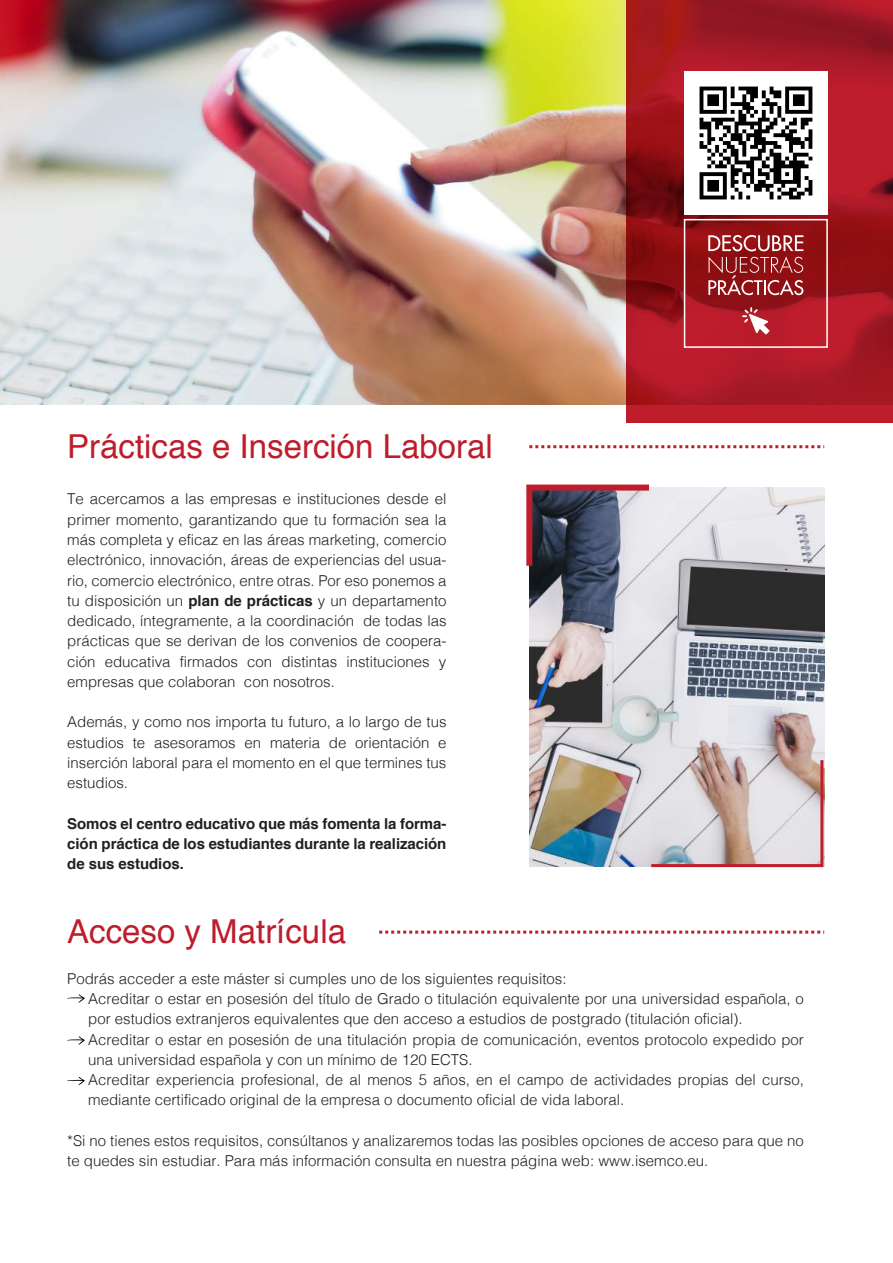
<style>
.page{position:relative;width:893px;height:1263px;background:#fff}
.page>*{position:absolute;margin:0;border:0;box-sizing:border-box;transform-origin:0 0}
.t1{font:33px "Helvetica";color:#be1d2c}
.t2{font:300 15px/20.2px "Helvetica";color:#231f20;text-align:justify}
.t3{font:700 15px/20.2px "Helvetica";letter-spacing:-.005em;color:#231f20;text-align:justify}
.s1{font-weight:700}
</style>
<div class="page">
<img style="left:0;top:1px;width:626px;height:403px">
<svg style="left:529px;top:445px;width:295px;height:3px"></svg>
<svg style="left:67px;top:994px;width:18px;height:9px"></svg>
<svg style="left:67px;top:1036px;width:18px;height:9px"></svg>
<svg style="left:67px;top:1076px;width:18px;height:9px"></svg>
<svg style="left:379px;top:930px;width:445px;height:3px"></svg>
<svg style="left:626px;top:0;width:267px;height:423px"></svg>
<img style="left:685px;top:72px;width:142px;height:142px">
<svg style="left:708px;top:235px;width:95px;height:60px"></svg>
<svg style="left:742px;top:307px;width:27px;height:27px"></svg>
<div style="left:684px;top:219px;width:144px;height:129px;border:2px solid #fff"></div>
<img style="left:529px;top:488px;width:295px;height:378px">
<svg style="left:526px;top:484px;width:129px;height:88px"></svg>
<svg style="left:648px;top:757px;width:177px;height:111px"></svg>
<h1 class="t1" style="left:67px;top:421px;width:427px">Prácticas e Inserción Laboral</h1>
<p class="t2" style="left:67px;top:488px;width:381px">Te acercamos a las empresas e instituciones desde el primer momento, garantizando que tu formación sea la más completa y eficaz en las áreas marketing, comercio electrónico, innovación, áreas de experiencias del usua&shy;rio, comercio electrónico, entre otras. Por eso ponemos a tu disposición un <span class="s1">plan de prácticas</span> y un departamento dedicado, íntegramente, a la coordinación de todas las prácticas que se derivan de los convenios de coopera&shy;ción educativa firmados con distintas instituciones y empresas que colaboran con nosotros.</p>
<p class="t2" style="left:67px;top:711px;width:381px">Además, y como nos importa tu futuro, a lo largo de tus estudios te asesoramos en materia de orientación e inserción laboral para el momento en el que termines tus estudios.</p>
<p class="t3" style="left:67px;top:813px;width:381px">Somos el centro educativo que más fomenta la forma&shy;ción práctica de los estudiantes durante la realización de sus estudios.</p>
<h1 class="t1" style="left:67px;top:906px;width:280px">Acceso y Matrícula</h1>
<p class="t2" style="left:88px;top:967px;width:717px;text-align:left;text-indent:-21px">Podrás acceder a este máster si cumples uno de los siguientes requisitos:<br>Acreditar o estar en posesión del título de Grado o titulación equivalente por una universidad española, o por estudios extranjeros equivalentes que den acceso a estudios de postgrado (titulación oficial).<br>Acreditar o estar en posesión de una titulación propia de comunicación, eventos protocolo expedido por una universidad española y con un mínimo de 120 ECTS.<br>Acreditar experiencia profesional, de al menos 5 años, en el campo de actividades propias del curso, mediante certificado original de la empresa o documento oficial de vida laboral.</p>
<p class="t2" style="left:67px;top:1129px;width:738px">*Si no tienes estos requisitos, consúltanos y analizaremos todas las posibles opciones de acceso para que no te quedes sin estudiar. Para más información consulta en nuestra página web: www.isemco.eu.</p>
</div>
